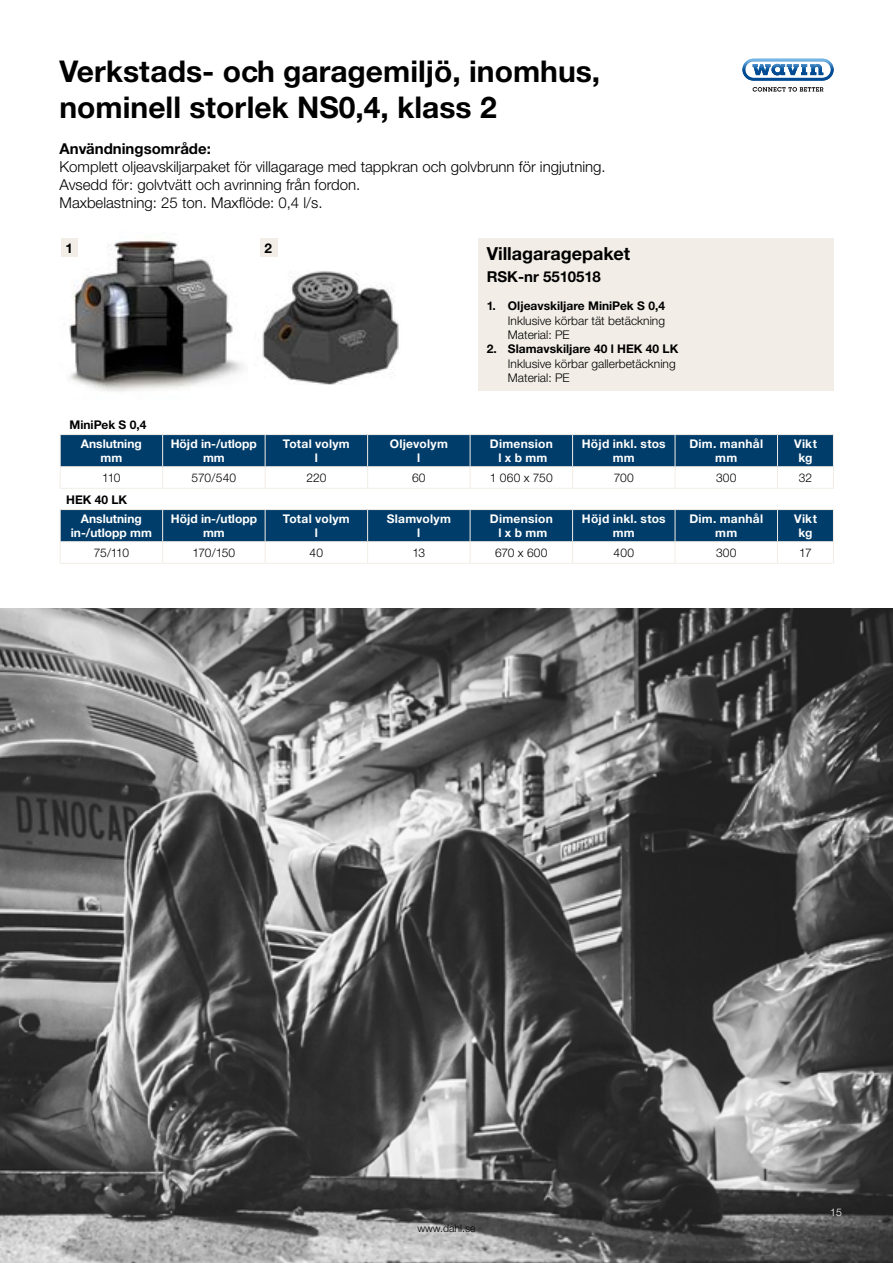
<style>
.page{position:relative;width:893px;height:1263px;background:#fff}
.page>*{position:absolute;margin:0;border:0;box-sizing:border-box;transform-origin:0 0}
.t1{font:700 30px/36px "Helvetica Neue CE";color:#000}
.t2{font:700 18px "Helvetica Neue CE";color:#000}
.t3{font:300 15px/18px "Helvetica Neue CE";color:#000}
.t4{font:700 15px "Helvetica Neue CE";color:#000}
.t5{font:700 13.5px "Helvetica Neue CE";color:#000}
.t6{font:300 12px/14.4px "Helvetica Neue CE";color:#000}
.t7{font:700 12px/13.5px "Helvetica Neue CE";letter-spacing:.02em;color:#fff;text-align:center}
.t8{font:700 12px "Helvetica Neue CE";color:#000}
.t9{font:700 12px/14.4px "Helvetica Neue CE";color:#fff;text-align:center}
.t10{font:300 10.5px "Helvetica Neue CE";color:#000}
.t11{font:300 10.5px "Helvetica Neue CE";color:#fff}
</style>
<div class="page">
<img style="left:0;top:608px;width:893px;height:655px">
<svg style="left:753px;top:87px;width:70px;height:5px"></svg>
<svg style="left:742px;top:59px;width:92px;height:22px"></svg>
<img style="left:262px;top:271px;width:137px;height:113px">
<div style="left:478px;top:238px;width:355px;height:153px;background:#f2ede6"></div>
<svg style="left:61px;top:435px;width:772px;height:106px;fill:#003d6a"></svg>
<hr style="left:60px;top:434px;width:103px;height:1px;background:#f2ede7">
<hr style="left:60px;top:435px;width:1px;height:31px;background:#f2ede7">
<hr style="left:163px;top:434px;width:102px;height:1px;background:#f2ede7">
<hr style="left:162px;top:435px;width:1px;height:31px;background:#f2ede7">
<hr style="left:265px;top:434px;width:103px;height:1px;background:#f2ede7">
<hr style="left:265px;top:435px;width:1px;height:31px;background:#f2ede7">
<hr style="left:368px;top:434px;width:102px;height:1px;background:#f2ede7">
<hr style="left:367px;top:435px;width:1px;height:31px;background:#f2ede7">
<hr style="left:470px;top:434px;width:103px;height:1px;background:#f2ede7">
<hr style="left:470px;top:435px;width:1px;height:31px;background:#f2ede7">
<hr style="left:573px;top:434px;width:102px;height:1px;background:#f2ede7">
<hr style="left:572px;top:435px;width:1px;height:31px;background:#f2ede7">
<hr style="left:675px;top:434px;width:102px;height:1px;background:#f2ede7">
<hr style="left:675px;top:435px;width:1px;height:31px;background:#f2ede7">
<hr style="left:777px;top:434px;width:57px;height:1px;background:#f2ede7">
<hr style="left:777px;top:435px;width:1px;height:31px;background:#f2ede7">
<hr style="left:833px;top:435px;width:1px;height:31px;background:#f2ede7">
<hr style="left:60px;top:509px;width:103px;height:1px;background:#f2ede7">
<hr style="left:163px;top:509px;width:102px;height:1px;background:#f2ede7">
<hr style="left:265px;top:509px;width:103px;height:1px;background:#f2ede7">
<hr style="left:368px;top:509px;width:102px;height:1px;background:#f2ede7">
<hr style="left:470px;top:509px;width:103px;height:1px;background:#f2ede7">
<hr style="left:573px;top:509px;width:102px;height:1px;background:#f2ede7">
<hr style="left:675px;top:509px;width:102px;height:1px;background:#f2ede7">
<hr style="left:777px;top:509px;width:57px;height:1px;background:#f2ede7">
<hr style="left:60px;top:510px;width:1px;height:31px;background:#f2ede7">
<hr style="left:162px;top:510px;width:1px;height:31px;background:#f2ede7">
<hr style="left:265px;top:510px;width:1px;height:31px;background:#f2ede7">
<hr style="left:367px;top:510px;width:1px;height:31px;background:#f2ede7">
<hr style="left:470px;top:510px;width:1px;height:31px;background:#f2ede7">
<hr style="left:572px;top:510px;width:1px;height:31px;background:#f2ede7">
<hr style="left:675px;top:510px;width:1px;height:31px;background:#f2ede7">
<hr style="left:777px;top:510px;width:1px;height:31px;background:#f2ede7">
<hr style="left:833px;top:510px;width:1px;height:31px;background:#f2ede7">
<hr style="left:60px;top:541px;width:103px;height:1px;background:#f2ede7">
<hr style="left:163px;top:541px;width:102px;height:1px;background:#f2ede7">
<hr style="left:265px;top:541px;width:103px;height:1px;background:#f2ede7">
<hr style="left:368px;top:541px;width:102px;height:1px;background:#f2ede7">
<hr style="left:470px;top:541px;width:103px;height:1px;background:#f2ede7">
<hr style="left:573px;top:541px;width:102px;height:1px;background:#f2ede7">
<hr style="left:675px;top:541px;width:102px;height:1px;background:#f2ede7">
<hr style="left:777px;top:541px;width:57px;height:1px;background:#f2ede7">
<svg style="left:60px;top:542px;width:1px;height:21px"></svg>
<svg style="left:162px;top:542px;width:1px;height:21px"></svg>
<svg style="left:265px;top:542px;width:1px;height:21px"></svg>
<svg style="left:367px;top:542px;width:1px;height:21px"></svg>
<svg style="left:470px;top:542px;width:1px;height:21px"></svg>
<svg style="left:572px;top:542px;width:1px;height:21px"></svg>
<svg style="left:675px;top:542px;width:1px;height:21px"></svg>
<svg style="left:777px;top:542px;width:1px;height:21px"></svg>
<svg style="left:833px;top:542px;width:1px;height:21px"></svg>
<hr style="left:60px;top:563px;width:103px;height:1px;background:#f2ede7">
<hr style="left:163px;top:563px;width:102px;height:1px;background:#f2ede7">
<hr style="left:265px;top:563px;width:103px;height:1px;background:#f2ede7">
<hr style="left:368px;top:563px;width:102px;height:1px;background:#f2ede7">
<hr style="left:470px;top:563px;width:103px;height:1px;background:#f2ede7">
<hr style="left:573px;top:563px;width:102px;height:1px;background:#f2ede7">
<hr style="left:675px;top:563px;width:102px;height:1px;background:#f2ede7">
<hr style="left:777px;top:563px;width:57px;height:1px;background:#f2ede7">
<hr style="left:60px;top:466px;width:103px;height:1px;background:#f2ede7">
<svg style="left:60px;top:467px;width:1px;height:21px"></svg>
<hr style="left:163px;top:466px;width:102px;height:1px;background:#f2ede7">
<svg style="left:162px;top:467px;width:1px;height:21px"></svg>
<hr style="left:265px;top:466px;width:103px;height:1px;background:#f2ede7">
<svg style="left:265px;top:467px;width:1px;height:21px"></svg>
<hr style="left:368px;top:466px;width:102px;height:1px;background:#f2ede7">
<svg style="left:367px;top:467px;width:1px;height:21px"></svg>
<hr style="left:470px;top:466px;width:103px;height:1px;background:#f2ede7">
<svg style="left:470px;top:467px;width:1px;height:21px"></svg>
<hr style="left:573px;top:466px;width:102px;height:1px;background:#f2ede7">
<svg style="left:572px;top:467px;width:1px;height:21px"></svg>
<hr style="left:675px;top:466px;width:102px;height:1px;background:#f2ede7">
<svg style="left:675px;top:467px;width:1px;height:21px"></svg>
<hr style="left:777px;top:466px;width:57px;height:1px;background:#f2ede7">
<svg style="left:777px;top:467px;width:1px;height:21px"></svg>
<svg style="left:833px;top:467px;width:1px;height:21px"></svg>
<hr style="left:60px;top:488px;width:103px;height:1px;background:#f2ede7">
<hr style="left:163px;top:488px;width:102px;height:1px;background:#f2ede7">
<hr style="left:265px;top:488px;width:103px;height:1px;background:#f2ede7">
<hr style="left:368px;top:488px;width:102px;height:1px;background:#f2ede7">
<hr style="left:470px;top:488px;width:103px;height:1px;background:#f2ede7">
<hr style="left:573px;top:488px;width:102px;height:1px;background:#f2ede7">
<hr style="left:675px;top:488px;width:102px;height:1px;background:#f2ede7">
<hr style="left:777px;top:488px;width:57px;height:1px;background:#f2ede7">
<div style="left:260px;top:238px;width:18px;height:19px;background:#f2ede7"></div>
<img style="left:68px;top:238px;width:175px;height:154px">
<div style="left:61px;top:238px;width:16px;height:19px;background:#f2ede7"></div>
<h1 class="t1" style="left:60px;top:54px;width:542px">Verkstads- och garagemiljö, inomhus, nominell storlek NS0,4, klass 2</h1>
<p class="t4" style="left:60px;top:139px;width:153px">Användningsområde:</p>
<p class="t3" style="left:60px;top:158px;width:548px">Komplett oljeavskiljarpaket för villagarage med tappkran och golvbrunn för ingjutning.<br>Avsedd för: golvtvätt och avrinning från fordon.<br>Maxbelastning: 25 ton. Maxflöde: 0,4 l/s.</p>
<p class="t2" style="left:487px;top:243px;width:145px">Villagaragepaket</p>
<p class="t4" style="left:487px;top:268px;width:116px">RSK-nr 5510518</p>
<p class="t8" style="left:487px;top:298px;width:180px">1. Oljeavskiljare MiniPek S 0,4</p>
<p class="t6" style="left:508px;top:313px;width:159px">Inklusive körbar tät betäckning<br>Material: PE</p>
<p class="t8" style="left:487px;top:342px;width:193px">2. Slamavskiljare 40 l HEK 40 LK</p>
<p class="t6" style="left:508px;top:356px;width:169px">Inklusive körbar gallerbetäckning<br>Material: PE</p>
<p class="t8" style="left:70px;top:417px;width:78px">MiniPek S 0,4</p>
<p class="t9" style="left:81px;top:437px;width:62px">Anslutning mm</p>
<p class="t9" style="left:171px;top:437px;width:88px">Höjd in-/utlopp mm</p>
<p class="t7" style="left:283px;top:437px;width:68px">Total volym l</p>
<p class="t7" style="left:390px;top:437px;width:60px">Oljevolym l</p>
<p class="t7" style="left:490px;top:437px;width:65px">Dimension l x b mm</p>
<p class="t7" style="left:582px;top:437px;width:85px">Höjd inkl. stos mm</p>
<p class="t7" style="left:689px;top:437px;width:75px">Dim. manhål mm</p>
<p class="t7" style="left:794px;top:437px;width:24px">Vikt kg</p>
<p class="t6" style="left:102px;top:471px;width:20px">110</p>
<p class="t6" style="left:192px;top:471px;width:46px">570/540</p>
<p class="t6" style="left:306px;top:471px;width:22px">220</p>
<p class="t6" style="left:412px;top:471px;width:15px">60</p>
<p class="t6" style="left:490px;top:471px;width:64px">1 060 x 750</p>
<p class="t6" style="left:614px;top:471px;width:22px">700</p>
<p class="t6" style="left:716px;top:471px;width:22px">300</p>
<p class="t6" style="left:799px;top:471px;width:15px">32</p>
<p class="t8" style="left:66px;top:492px;width:63px">HEK 40 LK</p>
<p class="t9" style="left:71px;top:512px;width:83px">Anslutning in-/utlopp mm</p>
<p class="t9" style="left:171px;top:512px;width:88px">Höjd in-/utlopp mm</p>
<p class="t7" style="left:283px;top:512px;width:68px">Total volym l</p>
<p class="t7" style="left:387px;top:512px;width:66px">Slamvolym l</p>
<p class="t7" style="left:490px;top:512px;width:65px">Dimension l x b mm</p>
<p class="t7" style="left:582px;top:512px;width:85px">Höjd inkl. stos mm</p>
<p class="t7" style="left:689px;top:512px;width:75px">Dim. manhål mm</p>
<p class="t7" style="left:794px;top:512px;width:24px">Vikt kg</p>
<p class="t6" style="left:94px;top:546px;width:37px">75/110</p>
<p class="t6" style="left:193px;top:546px;width:44px">170/150</p>
<p class="t6" style="left:310px;top:546px;width:15px">40</p>
<p class="t6" style="left:412px;top:546px;width:14px">13</p>
<p class="t6" style="left:495px;top:546px;width:54px">670 x 600</p>
<p class="t6" style="left:614px;top:546px;width:22px">400</p>
<p class="t6" style="left:716px;top:546px;width:22px">300</p>
<p class="t6" style="left:799px;top:546px;width:14px">17</p>
<p class="t5" style="left:65px;top:240px;width:9px">1</p>
<p class="t5" style="left:265px;top:240px;width:9px">2</p>
<p class="t10" style="left:417px;top:1221px;width:60px">www.dahl.se</p>
<p class="t11" style="left:830px;top:1206px;width:13px">15</p>
</div>
